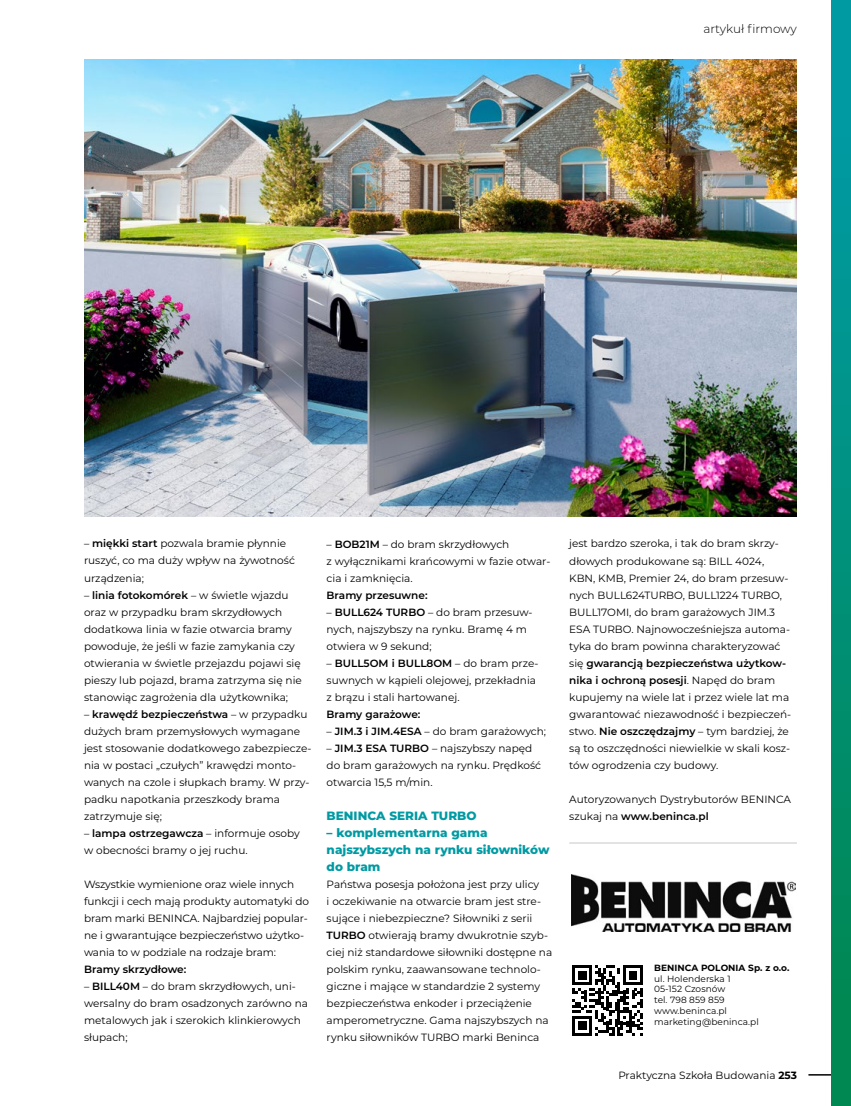
<style>
.page{position:relative;width:851px;height:1106px;background:#fff}
.page>*{position:absolute;margin:0;border:0;box-sizing:border-box;transform-origin:0 0}
.t1{font:800 12px/17px "Montserrat";color:#009aa3}
.t2{font:300 12px "Montserrat";color:#000}
.t3{font:10.5px/17px "Montserrat";color:#000}
.t4{font:600 10.5px "Montserrat";color:#000}
.t5{font:9px/10.8px "Montserrat";letter-spacing:.005em;color:#000}
.t6{font:700 9px "Montserrat";letter-spacing:.005em;color:#000}
.s1{font-weight:600}
.s2{font-weight:700}
</style>
<div class="page">
<svg style="left:808px;top:1074px;width:23px;height:1px"></svg>
<div style="left:831px;top:0;width:19px;height:1106px;background:linear-gradient(to bottom,#009cab,#00864c)"></div>
<img style="left:571px;top:874px;width:224px;height:57px">
<svg style="left:572px;top:965px;width:71px;height:70px"></svg>
<img style="left:84px;top:60px;width:712px;height:456px">
<hr style="left:569px;top:842px;width:227px;height:1px;background:#dadada">
<p class="t2" style="left:703px;top:20px;width:95px">artykuł firmowy</p>
<p class="t3" style="left:84px;top:535px;width:212px">– <span class="s1">miękki start</span> pozwala bramie płynnie ruszyć, co ma duży wpływ na żywotność urządzenia;</p>
<p class="t3" style="left:84px;top:586px;width:219px">– <span class="s1">linia fotokomórek</span> – w świetle wjazdu oraz w przypadku bram skrzydłowych dodatkowa linia w fazie otwarcia bramy powoduje, że jeśli w fazie zamykania czy otwierania w świetle przejazdu pojawi się pieszy lub pojazd, brama zatrzyma się nie stanowiąc zagrożenia dla użytkownika;</p>
<p class="t3" style="left:84px;top:705px;width:229px">– <span class="s1">krawędź bezpieczeństwa</span> – w przypadku dużych bram przemysłowych wymagane jest stosowanie dodatkowego zabezpiecze&shy;nia w postaci „czułych” krawędzi monto&shy;wanych na czole i słupkach bramy. W przy&shy;padku napotkania przeszkody brama zatrzymuje się;</p>
<p class="t3" style="left:84px;top:824px;width:217px">– <span class="s1">lampa ostrzegawcza</span> – informuje osoby w obecności bramy o jej ruchu.</p>
<p class="t3" style="left:84px;top:875px;width:226px">Wszystkie wymienione oraz wiele innych funkcji i cech mają produkty automatyki do bram marki BENINCA. Najbardziej popular&shy;ne i gwarantujące bezpieczeństwo użytko&shy;wania to w podziale na rodzaje bram:</p>
<p class="t4" style="left:84px;top:961px;width:104px">Bramy skrzydłowe:</p>
<p class="t3" style="left:84px;top:977px;width:225px">– <span class="s1">BILL40M</span> – do bram skrzydłowych, uni&shy;wersalny do bram osadzonych zarówno na metalowych jak i szerokich klinkierowych słupach;</p>
<p class="t3" style="left:326px;top:535px;width:225px">– <span class="s1">BOB21M</span> – do bram skrzydłowych<br>z wyłącznikami krańcowymi w fazie otwar&shy;cia i zamknięcia.</p>
<p class="t4" style="left:326px;top:587px;width:102px">Bramy przesuwne:</p>
<p class="t3" style="left:326px;top:603px;width:207px">– <span class="s1">BULL624 TURBO</span> – do bram przesuw&shy;nych, najszybszy na rynku. Bramę 4 m otwiera w 9 sekund;</p>
<p class="t3" style="left:326px;top:654px;width:213px">– <span class="s1">BULL5OM i BULL8OM</span> – do bram prze&shy;suwnych w kąpieli olejowej, przekładnia z brązu i stali hartowanej.</p>
<p class="t4" style="left:326px;top:706px;width:95px">Bramy garażowe:</p>
<p class="t3" style="left:326px;top:722px;width:221px">– <span class="s1">JIM.3 i JIM.4ESA</span> – do bram garażowych;</p>
<p class="t3" style="left:326px;top:739px;width:216px">– <span class="s1">JIM.3 ESA TURBO</span> – najszybszy napęd do bram garażowych na rynku. Prędkość otwarcia 15,5 m/min.</p>
<p class="t1" style="left:326px;top:806px;width:151px">BENINCA SERIA TURBO</p>
<p class="t1" style="left:326px;top:823px;width:224px">– komplementarna gama najszybszych na rynku siłowników do bram</p>
<p class="t3" style="left:326px;top:875px;width:227px">Państwa posesja położona jest przy ulicy<br>i oczekiwanie na otwarcie bram jest stre&shy;sujące i niebezpieczne? Siłowniki z serii <span class="s1">TURBO</span> otwierają bramy dwukrotnie szyb&shy;ciej niż standardowe siłowniki dostępne na polskim rynku, zaawansowane technolo&shy;giczne i mające w standardzie 2 systemy bezpieczeństwa enkoder i przeciążenie amperometryczne. Gama najszybszych na rynku siłowników TURBO marki Beninca</p>
<p class="t3" style="left:569px;top:535px;width:223px">jest bardzo szeroka, i tak do bram skrzy&shy;dłowych produkowane są: BILL 4024, KBN, KMB, Premier 24, do bram przesuw&shy;nych BULL624TURBO, BULL1224 TURBO, BULL17OMI, do bram garażowych JIM.3<br>ESA TURBO. Najnowocześniejsza automa&shy;tyka do bram powinna charakteryzować się <span class="s1">gwarancją bezpieczeństwa użytkow&shy;nika i ochroną posesji</span>. Napęd do bram kupujemy na wiele lat i przez wiele lat ma gwarantować niezawodność i bezpieczeń&shy;stwo. <span class="s1">Nie oszczędzajmy</span> – tym bardziej, że są to oszczędności niewielkie w skali kosz&shy;tów ogrodzenia czy budowy.</p>
<p class="t3" style="left:569px;top:790px;width:223px">Autoryzowanych Dystrybutorów BENINCA szukaj na <span class="s1">www.beninca.pl</span></p>
<p class="t6" style="left:654px;top:961px;width:137px">BENINCA POLONIA Sp. z o.o.</p>
<p class="t5" style="left:654px;top:972px;width:106px">ul. Holenderska 1<br>05-152 Czosnów<br>tel. 798 859 859 www.beninca.pl marketing@beninca.pl</p>
<p class="t3" style="left:618px;top:1066px;width:180px">Praktyczna Szkoła Budowania <span class="s2">253</span></p>
</div>
